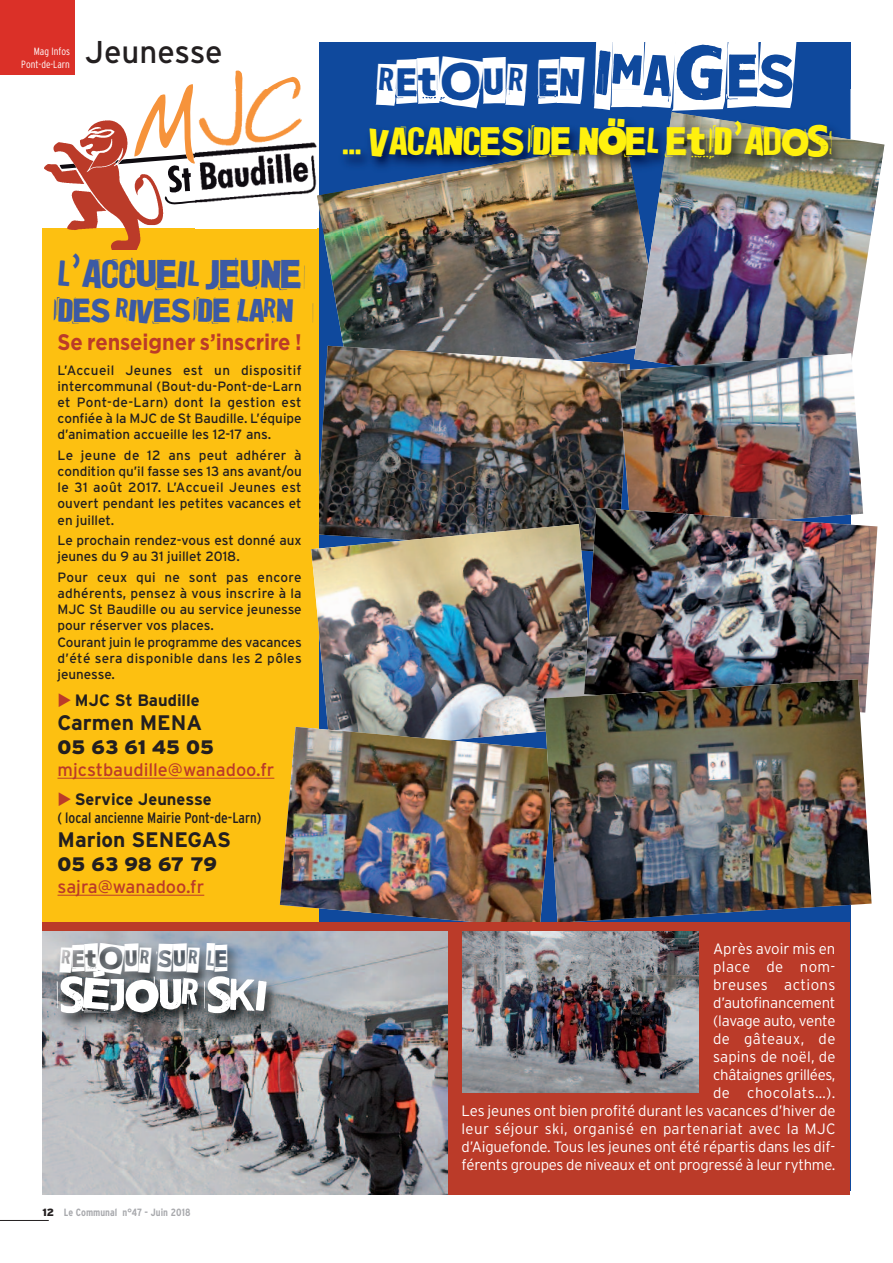
<style>
.page{position:relative;width:893px;height:1263px;background:#fff}
.page>*{position:absolute;margin:0;border:0;box-sizing:border-box;transform-origin:0 0}
.t1{font:51px "Jadefedga 08";color:#fff}
.t2{font:45px "Jadefedga 08";color:#3c5aa4}
.t3{font:44.7px "Jadefedga 08";color:#fff10e}
.t4{font:44.55px "Jadefedgah 80";color:#fff}
.t5{font:37.5px "Jadefedga 08";color:#3c5aa4}
.t6{font:31.5px "Interstate";color:#231f20}
.t7{font:27px "Jadefedgah 80";color:#fff}
.t8{font:700 22.5px "Gotham";letter-spacing:-.005em;color:#bb3b29;scale:.9 1}
.t9{font:700 21px "Interstate";color:#231f20}
.t10{font:900 19.5px "Interstate";letter-spacing:-.005em;color:#231f20}
.t11{font:18px "Interstate";color:#bb3b29}
.t12{font:700 16.5px "Interstate";color:#231f20}
.t13{font:300 15px/18px "Interstate";letter-spacing:-.01em;color:#fff;text-align:right}
.t14{font:condensed 15px "Interstate";color:#231f20}
.t15{font:13.5px/16.2px "Interstate";color:#231f20;text-align:justify}
.t16{font:700 condensed 10.5px "Interstate";color:#a8a9ad}
.t17{font:300 condensed 10.5px/13.5px "Interstate";color:#fff;text-align:right}
.s1{font-size:66.75px}
.s2{color:#bb3b29}
.s3{font-weight:900;font-stretch:normal;color:#231f20}
</style>
<div class="page">
<div style="left:0;top:0;width:74px;height:74px;background:#db3028"></div>
<hr style="left:0;top:1220px;width:49px;height:1px;background:#231f20">
<div style="left:319px;top:43px;width:531px;height:463px;background:#0f499d"></div>
<img style="left:324px;top:236px;width:310px;height:114px">
<img style="left:319px;top:346px;width:311px;height:178px">
<img style="left:634px;top:236px;width:237px;height:117px">
<img style="left:619px;top:353px;width:244px;height:155px">
<div style="left:43px;top:228px;width:276px;height:883px;background:#fdc011"></div>
<img style="left:850px;top:89px;width:1px;height:23px">
<img style="left:370px;top:89px;width:423px;height:147px">
<img style="left:319px;top:141px;width:324px;height:95px">
<img style="left:375px;top:89px;width:61px;height:17px">
<img style="left:593px;top:89px;width:129px;height:21px">
<img style="left:653px;top:112px;width:231px;height:124px">
<svg style="left:44px;top:71px;width:275px;height:179px"></svg>
<img style="left:311px;top:524px;width:273px;height:203px">
<img style="left:280px;top:727px;width:264px;height:195px">
<img style="left:584px;top:508px;width:293px;height:171px">
<img style="left:544px;top:679px;width:328px;height:244px">
<hr style="left:58px;top:778px;width:216px;height:1px;background:#bb3b29">
<hr style="left:58px;top:895px;width:146px;height:1px;background:#bb3b29">
<div style="left:43px;top:922px;width:807px;height:273px;background:#bb3b29"></div>
<img style="left:462px;top:931px;width:236px;height:162px">
<img style="left:43px;top:931px;width:404px;height:264px">
<img style="left:42px;top:924px;width:392px;height:163px">
<img style="left:43px;top:931px;width:1px;height:156px">
<p class="t17" style="left:21px;top:45px;width:50px">Mag Infos<br>Pont-de-Larn</p>
<h3 class="t6" style="left:85px;top:34px;width:139px">Jeunesse</h3>
<h3 class="t4" style="left:377px;top:56px;width:420px">RETOUR EN<span class="s1">IMAGES</span></h3>
<h3 class="t3" style="left:343px;top:114px;width:486px">... VACANCES DE NÖEL ET D’ADOS</h3>
<h2 class="t2" style="left:58px;top:247px;width:270px">L’ACCUEILJEUNE</h2>
<h3 class="t5" style="left:58px;top:288px;width:275px">DES RIVES DE LARN</h3>
<h3 class="t8" style="left:58px;top:329px;width:273px">Se renseigner s’inscrire !</h3>
<p class="t15" style="left:58px;top:362px;width:246px">L’Accueil Jeunes est un dispositif intercommunal (Bout-du-Pont-de-Larn et Pont-de-Larn) dont la gestion est confiée à la MJC de St Baudille. L’équipe d’animation accueille les 12-17 ans.</p>
<p class="t15" style="left:58px;top:447px;width:246px">Le jeune de 12 ans peut adhérer à condition qu’il fasse ses 13 ans avant/ou le 31 août 2017. L’Accueil Jeunes est ouvert pendant les petites vacances et en juillet.</p>
<p class="t15" style="left:58px;top:532px;width:246px">Le prochain rendez-vous est donné aux jeunes du 9 au 31 juillet 2018.</p>
<p class="t15" style="left:58px;top:569px;width:246px;text-align:left">Pour ceux qui ne sont pas encore adhérents, pensez à vous inscrire à la<br>MJC St Baudille ou au service jeunesse pour réserver vos places.<br>Courant juin le programme des vacances d’été sera disponible dans les 2 pôles jeunesse.</p>
<p class="t12" style="left:58px;top:691px;width:144px"><span class="s2">◆</span> MJC St Baudille</p>
<h3 class="t9" style="left:58px;top:710px;width:146px">Carmen MENA</h3>
<h3 class="t10" style="left:58px;top:735px;width:158px">05 63 61 45 05</h3>
<h3 class="t11" style="left:58px;top:759px;width:218px">mjcstbaudille@wanadoo.fr</h3>
<p class="t12" style="left:58px;top:789px;width:156px"><span class="s2">◆</span> Service Jeunesse</p>
<p class="t14" style="left:58px;top:813px;width:205px">( local ancienne Mairie Pont-de-Larn)</p>
<h3 class="t9" style="left:58px;top:827px;width:175px">Marion SENEGAS</h3>
<h3 class="t10" style="left:58px;top:852px;width:161px">05 63 98 67 79</h3>
<h3 class="t11" style="left:58px;top:876px;width:148px">sajra@wanadoo.fr</h3>
<h3 class="t7" style="left:61px;top:943px;width:169px">RETOUR SUR LE</h3>
<h1 class="t1" style="left:61px;top:965px;width:208px">SÉJOUR SKI</h1>
<p class="t16" style="left:43px;top:1209px;width:150px"><span class="s3">12</span> Le Communal n°47 - Juin 2018</p>
<p class="t13" style="left:461px;top:940px;width:375px">Après avoir mis en<br>place de nom-<br>breuses actions<br>d’autofinancement<br>(lavage auto, vente<br>de gâteaux, de<br>sapins de noël, de<br>châtaignes grillées,<br>de chocolats…).<br>Les jeunes ont bien profité durant les vacances d’hiver de leur séjour ski, organisé en partenariat avec la MJC d’Aiguefonde. Tous les jeunes ont été répartis dans les dif&shy;férents groupes de niveaux et ont progressé à leur rythme.</p>
</div>
